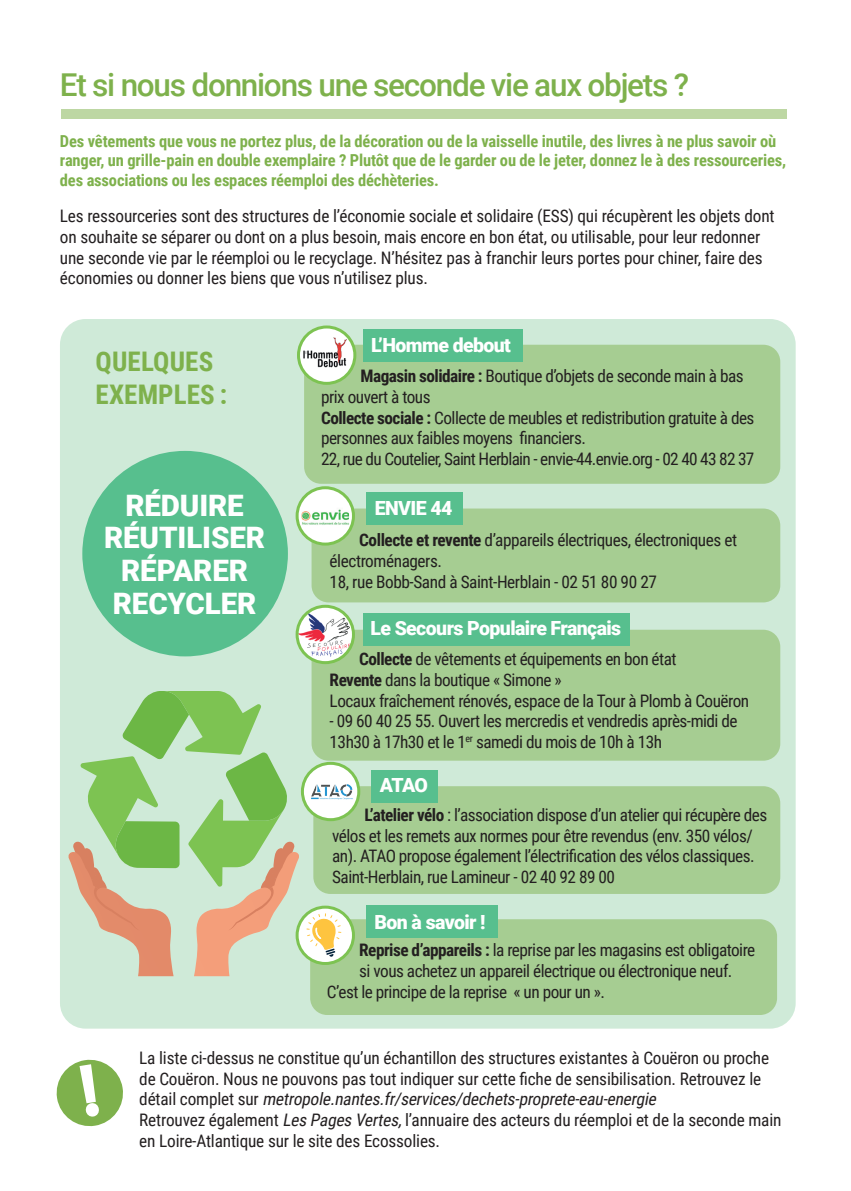
<style>
.page{position:relative;width:851px;height:1191px;background:#fff}
.page>*{position:absolute;margin:0;border:0;box-sizing:border-box;transform-origin:0 0}
.t1{font:500 31.5px "Roboto";letter-spacing:-.04em;color:#7eb14c}
.t2{font:900 29.55px/32.7px "Roboto";letter-spacing:-.005em;color:#fff;text-align:center}
.t3{font:700 27px/32.4px "Roboto Condensed";letter-spacing:.005em;color:#7eb14c}
.t4{font:900 19.5px "Roboto";letter-spacing:-.03em;color:#fff}
.t5{font:17.25px/20.7px "Roboto Condensed";letter-spacing:-.03em;color:#231f20}
.t6{font:17.25px/20.7px "Roboto Condensed";letter-spacing:-.01em;color:#231f20}
.t7{font:700 16.5px/19.8px "Roboto Condensed";letter-spacing:-.01em;color:#7eb14c}
.s1{font-weight:700}
.s2{font-style:italic}
</style>
<div class="page">
<div style="left:60px;top:319px;width:735px;height:709px;background:#cfead8;border-radius:26px"></div>
<div style="left:82px;top:451px;width:206px;height:205px;background:#57bf8e;border-radius:103px"></div>
<svg style="left:69px;top:691px;width:230px;height:285px"></svg>
<div style="left:311px;top:508px;width:469px;height:94px;background:#a6cd92;border-radius:17px"></div>
<div style="left:304px;top:345px;width:476px;height:139px;background:#a6cd92;border-radius:17px"></div>
<div style="left:313px;top:786px;width:467px;height:108px;background:#a6cd92;border-radius:17px"></div>
<div style="left:61px;top:110px;width:725px;height:9px;background:#bdd7a3"></div>
<svg style="left:298px;top:327px;width:57px;height:56px"></svg>
<img style="left:302px;top:330px;width:49px;height:48px">
<div style="left:297px;top:325px;width:59px;height:60px;border:3px solid #7dc352;border-radius:50%"></div>
<svg style="left:297px;top:488px;width:56px;height:56px"></svg>
<img style="left:301px;top:493px;width:48px;height:48px">
<div style="left:295px;top:486px;width:60px;height:59px;border:3px solid #7dc352;border-radius:50%"></div>
<div style="left:302px;top:763px;width:57px;height:56px;background:#fff;border-radius:50%"></div>
<img style="left:311px;top:780px;width:44px;height:23px">
<div style="left:301px;top:762px;width:59px;height:59px;border:3px solid #7dc352;border-radius:50%"></div>
<div style="left:363px;top:330px;width:159px;height:31px;background:#57bf8e"></div>
<div style="left:311px;top:629px;width:469px;height:131px;background:#a6cd92;border-radius:17px"></div>
<img style="left:297px;top:606px;width:56px;height:56px;border-radius:28px">
<div style="left:295px;top:605px;width:60px;height:59px;border:3px solid #7dc352;border-radius:50%"></div>
<div style="left:363px;top:613px;width:266px;height:32px;background:#57bf8e"></div>
<div style="left:367px;top:492px;width:95px;height:32px;background:#57bf8e"></div>
<div style="left:372px;top:770px;width:65px;height:32px;background:#57bf8e"></div>
<div style="left:310px;top:919px;width:467px;height:96px;background:#a6cd92;border-radius:17px"></div>
<svg style="left:297px;top:907px;width:56px;height:56px"></svg>
<svg style="left:306px;top:913px;width:35px;height:43px;background:#f7e4b3"></svg>
<div style="left:295px;top:905px;width:60px;height:60px;border:3px solid #7dc352;border-radius:50%"></div>
<div style="left:366px;top:905px;width:131px;height:32px;background:#57bf8e"></div>
<svg style="left:56px;top:1059px;width:67px;height:68px"></svg>
<h1 class="t1" style="left:60px;top:62px;width:630px">Et si nous donnions une seconde vie aux objets ?</h1>
<p class="t7" style="left:60px;top:130px;width:727px">Des vêtements que vous ne portez plus, de la décoration ou de la vaisselle inutile, des livres à ne plus savoir où ranger, un grille-pain en double exemplaire ? Plutôt que de le garder ou de le jeter, donnez le à des ressourceries, des associations ou les espaces réemploi des déchèteries.</p>
<p class="t6" style="left:60px;top:205px;width:716px">Les ressourceries sont des structures de l’économie sociale et solidaire (ESS) qui récupèrent les objets dont on souhaite se séparer ou dont on a plus besoin, mais encore en bon état, ou utilisable, pour leur redonner une seconde vie par le réemploi ou le recyclage. N’hésitez pas à franchir leurs portes pour chiner, faire des économies ou donner les biens que vous n’utilisez plus.</p>
<h3 class="t3" style="left:96px;top:344px;width:133px">QUELQUES<br>EXEMPLES :</h3>
<h2 class="t2" style="left:104px;top:487px;width:162px">RÉDUIRE<br>RÉUTILISER<br>RÉPARER<br>RECYCLER</h2>
<p class="t4" style="left:371px;top:332px;width:141px">L’Homme debout</p>
<p class="t5" style="left:321px;top:365px;width:435px;text-indent:40px"><span class="s1">Magasin solidaire :</span> Boutique d’objets de seconde main à bas prix ouvert à tous<br><span class="s1">Collecte sociale :</span> Collecte de meubles et redistribution gratuite à des personnes aux faibles moyens financiers.<br>22, rue du Coutelier, Saint Herblain - envie-44.envie.org - 02 40 43 82 37</p>
<p class="t4" style="left:375px;top:494px;width:79px">ENVIE 44</p>
<p class="t5" style="left:329px;top:529px;width:409px;text-indent:30px"><span class="s1">Collecte et revente</span> d’appareils électriques, électroniques et électroménagers.<br>18, rue Bobb-Sand à Saint-Herblain - 02 51 80 90 27</p>
<p class="t4" style="left:370px;top:615px;width:252px">Le Secours Populaire Français</p>
<p class="t5" style="left:329px;top:648px;width:421px;text-indent:30px"><span class="s1">Collecte</span> de vêtements et équipements en bon état<br><span class="s1">Revente</span> dans la boutique « Simone »<br>Locaux fraîchement rénovés, espace de la Tour à Plomb à Couëron</p>
<p class="t5" style="left:329px;top:710px;width:409px">- 09 60 40 25 55. Ouvert les mercredis et vendredis après-midi de<br>13h30 à 17h30 et le 1<sup>er</sup> samedi du mois de 10h à 13h</p>
<p class="t4" style="left:380px;top:771px;width:50px">ATAO</p>
<p class="t5" style="left:332px;top:804px;width:436px;text-indent:32px"><span class="s1">L’atelier vélo</span> : l’association dispose d’un atelier qui récupère des vélos et les remets aux normes pour être revendus (env. 350 vélos/ an). ATAO propose également l’électrification des vélos classiques.<br>Saint-Herblain, rue Lamineur - 02 40 92 89 00</p>
<p class="t4" style="left:374px;top:908px;width:113px">Bon à savoir !</p>
<p class="t5" style="left:359px;top:939px;width:397px"><span class="s1">Reprise d’appareils :</span> la reprise par les magasins est obligatoire</p>
<p class="t5" style="left:359px;top:960px;width:374px">si vous achetez un appareil électrique ou électronique neuf.</p>
<p class="t5" style="left:327px;top:980px;width:280px">C’est le principe de la reprise « un pour un ».</p>
<p class="t6" style="left:139px;top:1046px;width:643px">La liste ci-dessus ne constitue qu’un échantillon des structures existantes à Couëron ou proche de Couëron. Nous ne pouvons pas tout indiquer sur cette fiche de sensibilisation. Retrouvez le<br>d é t a i l c o m p l e t s u r <span class="s2">metropole.nantes.fr/services/dechets-proprete-eau-energie<br></span>Retrouvez également <span class="s2">LesPagesVertes,</span>l’annuaire des acteurs du réemploi et de la seconde main en Loire-Atlantique sur le site des Ecossolies.</p>
</div>
